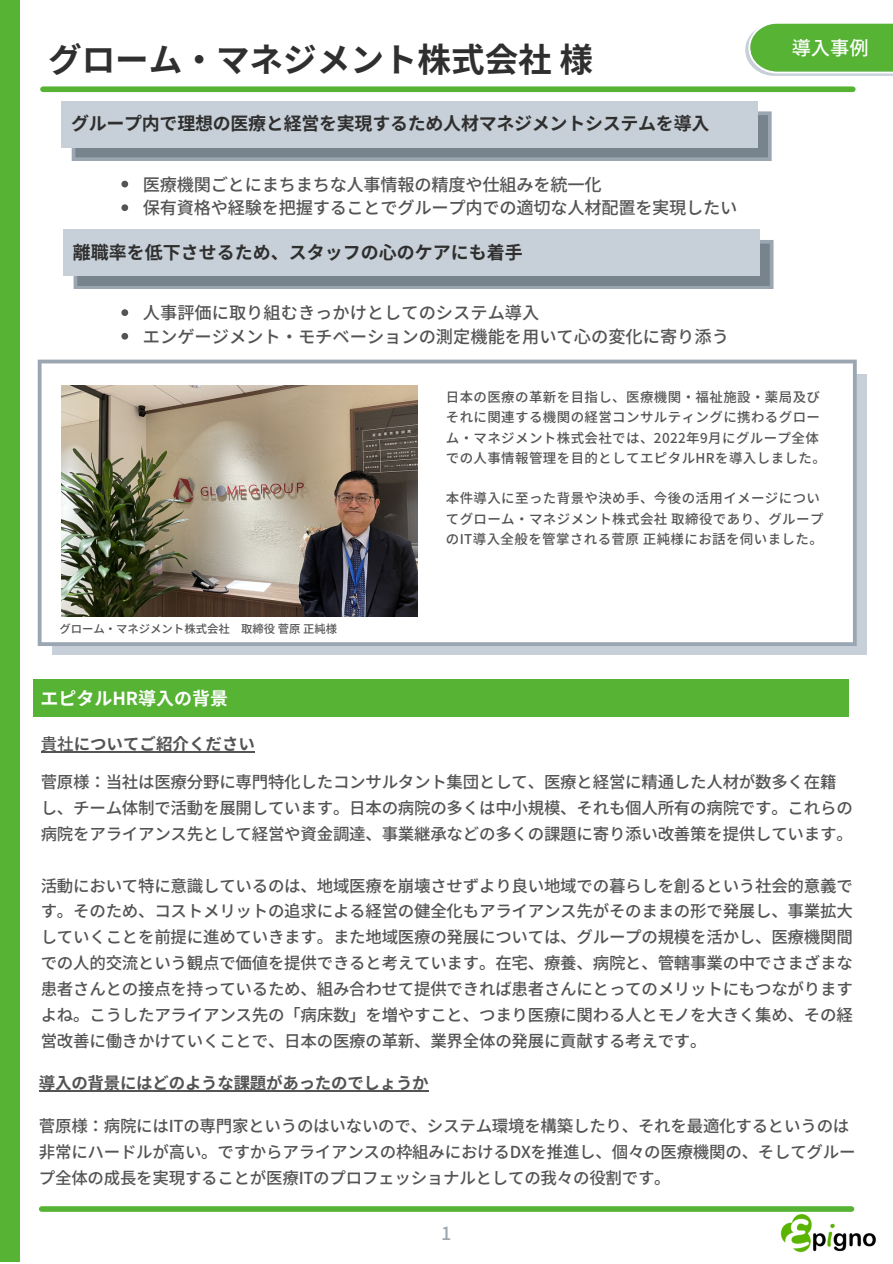
<style>
.page{position:relative;width:893px;height:1264px;background:#fff}
.page>*{position:absolute;margin:0;border:0;box-sizing:border-box;transform-origin:0 0}
.t1{font:700 33.6px "Noto Sans JP";color:#302f2f}
.t2{font:500 19.2px "Noto Sans JP";color:#fff}
.t3{font:700 18px "Noto Sans JP";letter-spacing:-.015em;color:#302f2f}
.t4{font:700 18px "Noto Sans JP";color:#fff}
.t5{font:500 18px "Noto Sans JP";color:#9aa7b2}
.t6{font:500 17.25px/23.5px "Noto Sans JP";letter-spacing:-.015em;color:#545454}
.t7{font:500 16.5px/25.8px "Noto Sans JP";letter-spacing:-.015em;color:#545454}
.t8{font:700 16.5px "Noto Sans JP";letter-spacing:-.015em;color:#545454}
.t9{font:500 13.5px/20.2px "Noto Sans JP";letter-spacing:.03em;color:#545454}
.t10{font:500 11.4px "Noto Sans JP";color:#545454}
.s1{font-weight:500}
</style>
<div class="page">
<div style="left:43px;top:86px;width:809px;height:6px;background:#56b334"></div>
<div style="left:42px;top:1206px;width:809px;height:5px;background:#56b334"></div>
<svg style="left:72px;top:111px;width:699px;height:49px;background:#84909a"></svg>
<div style="left:61px;top:101px;width:696px;height:46px;background:#c7d0d8"></div>
<div style="left:52px;top:374px;width:814px;height:281px;background:#c7d0d8"></div>
<div style="left:38px;top:359px;width:818px;height:287px;background:#fff"></div>
<img style="left:61px;top:385px;width:357px;height:231px">
<div style="left:0;top:0;width:20px;height:1262px;background:#56b334"></div>
<hr style="left:41px;top:751px;width:33px;height:1px;background:#545454">
<hr style="left:74px;top:751px;width:181px;height:1px;background:#545454">
<svg style="left:745px;top:23px;width:147px;height:53px;background:#6ebc53"></svg>
<svg style="left:74px;top:240px;width:699px;height:49px;background:#84909a"></svg>
<div style="left:63px;top:229px;width:696px;height:46px;background:#c7d0d8"></div>
<div style="left:33px;top:679px;width:815px;height:37px;background:#56b334"></div>
<img style="left:780px;top:1214px;width:96px;height:38px">
<svg style="left:121px;top:181px;width:7px;height:6px"></svg>
<svg style="left:121px;top:204px;width:7px;height:7px"></svg>
<svg style="left:121px;top:309px;width:7px;height:7px"></svg>
<svg style="left:121px;top:333px;width:7px;height:6px"></svg>
<hr style="left:39px;top:1090px;width:389px;height:1px;background:#545454">
<h1 class="t1" style="left:48px;top:33px;width:546px">グローム・マネジメント株式会社様</h1>
<p class="t3" style="left:71px;top:109px;width:638px">グループ内で理想の医療と経営を実現するため人材マネジメントシステムを導入</p>
<p class="t6" style="left:143px;top:172px;width:596px">医療機関ごとにまちまちな人事情報の精度や仕組みを統一化<br>保有資格や経験を把握することでグループ内での適切な人材配置を実現したい</p>
<p class="t3" style="left:73px;top:238px;width:450px">離職率を低下させるため、スタッフの心のケアにも着手</p>
<p class="t6" style="left:143px;top:300px;width:587px">人事評価に取り組むきっかけとしてのシステム導入<br>エンゲージメント・モチベーションの測定機能を用いて心の変化に寄り添う</p>
<p class="t2" style="left:791px;top:33px;width:78px">導入事例</p>
<p class="t10" style="left:59px;top:619px;width:279px">グローム・マネジメント株式会社 取締役菅原正純様</p>
<p class="t4" style="left:40px;top:683px;width:189px">エピタルHR導入の背景</p>
<p class="t9" style="left:446px;top:386px;width:381px">日本の医療の革新を目指し、医療機関・福祉施設・薬局及びそれに関連する機関の経営コンサルティングに携わるグローム・マネジメント株式会社では、2022年9月にグループ全体での人事情報管理を目的としてエピタルHRを導入しました。</p>
<p class="t9" style="left:446px;top:487px;width:379px">本件導入に至った背景や決め手、今後の活用イメージについてグローム・マネジメント株式会社取締役であり、グループのIT導入全般を管掌される菅原正純様にお話を伺いました。</p>
<p class="t8" style="left:41px;top:730px;width:216px"><span class="s1">貴社</span>についてご紹介ください</p>
<p class="t7" style="left:41px;top:768px;width:813px">菅原様：当社は医療分野に専門特化したコンサルタント集団として、医療と経営に精通した人材が数多く在籍し、チーム体制で活動を展開しています。日本の病院の多くは中小規模、それも個人所有の病院です。これらの病院をアライアンス先として経営や資金調達、事業継承などの多くの課題に寄り添い改善策を提供しています。</p>
<p class="t7" style="left:41px;top:871px;width:813px;text-align:justify">活動において特に意識しているのは、地域医療を崩壊させずより良い地域での暮らしを創るという社会的意義です。そのため、コストメリットの追求による経営の健全化もアライアンス先がそのままの形で発展し、事業拡大していくことを前提に進めていきます。また地域医療の発展については、グループの規模を活かし、医療機関間での人的交流という観点で価値を提供できると考えています。在宅、療養、病院と、管轄事業の中でさまざまな患者さんとの接点を持っているため、組み合わせて提供できれば患者さんにとってのメリットにもつながりますよね。こうしたアライアンス先の「病床数」を増やすこと、つまり医療に関わる人とモノを大きく集め、その経営改善に働きかけていくことで、日本の医療の革新、業界全体の発展に貢献する考えです。</p>
<p class="t8" style="left:39px;top:1070px;width:391px">導入の背景にはどのような課題があったのでしょうか</p>
<p class="t7" style="left:39px;top:1112px;width:818px">菅原様：病院にはITの専門家というのはいないので、システム環境を構築したり、それを最適化するというのは非常にハードルが高い。ですからアライアンスの枠組みにおけるDXを推進し、個々の医療機関の、そしてグループ全体の成長を実現することが医療ITのプロフェッショナルとしての我々の役割です。</p>
<p class="t5" style="left:441px;top:1219px;width:12px">1</p>
</div>
